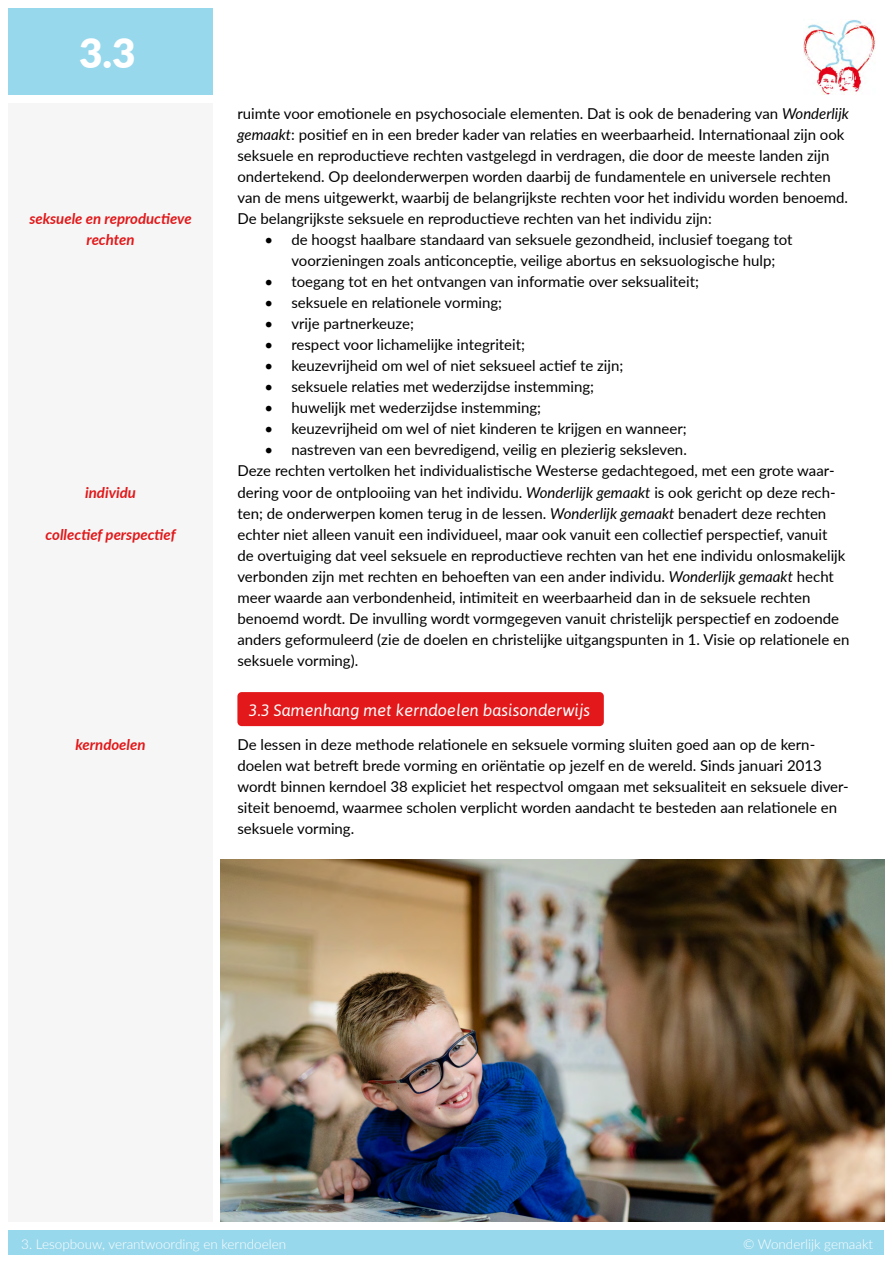
<style>
.page{position:relative;width:893px;height:1263px;background:#fff}
.page>*{position:absolute;margin:0;border:0;box-sizing:border-box;transform-origin:0 0}
.t1{font:900 40.5px "Lato";color:#fff}
.t2{font:italic 16.5px "Asap";color:#fff}
.t3{font:15px/21px "Lato";color:#000}
.t4{font:italic 700 15px/21px "Lato";color:#e2181a;text-align:center}
.t5{font:300 13.5px "Lato";color:#fff}
.s1{font-style:italic}
</style>
<div class="page">
<img style="left:804px;top:20px;width:71px;height:74px">
<div style="left:9px;top:104px;width:204px;height:1118px;background:#f6f6f6"></div>
<div style="left:9px;top:9px;width:204px;height:86px;background:#98d8ec"></div>
<div style="left:9px;top:1230px;width:875px;height:25px;background:#98d8ec"></div>
<div style="left:237px;top:692px;width:367px;height:34px;background:#e2181a;border-radius:4px"></div>
<img style="left:221px;top:859px;width:663px;height:363px">
<h1 class="t1" style="left:79px;top:23px;width:58px">3.3</h1>
<p class="t4" style="left:29px;top:208px;width:164px">seksuele en reproductieve rechten</p>
<p class="t4" style="left:85px;top:481px;width:52px">individu</p>
<p class="t4" style="left:46px;top:523px;width:132px">collectief perspectief</p>
<p class="t4" style="left:76px;top:733px;width:72px">kerndoelen</p>
<p class="t3" style="left:237px;top:103px;width:613px">ruimte voor emotionele en psychosociale elementen. Dat is ook de benadering van <span class="s1">Wonderlijk gemaakt</span>: positief en in een breder kader van relaties en weerbaarheid. Internationaal zijn ook seksuele en reproductieve rechten vastgelegd in verdragen, die door de meeste landen zijn ondertekend. Op deelonderwerpen worden daarbij de fundamentele en universele rechten van de mens uitgewerkt, waarbij de belangrijkste rechten voor het individu worden benoemd.<br>De belangrijkste seksuele en reproductieve rechten van het individu zijn:</p>
<p class="t3" style="left:291px;top:229px;width:502px;text-indent:-27px">• de hoogst haalbare standaard van seksuele gezondheid, inclusief toegang tot voorzieningen zoals anticonceptie, veilige abortus en seksuologische hulp;</p>
<p class="t3" style="left:264px;top:271px;width:436px">• toegang tot en het ontvangen van informatie over seksualiteit;</p>
<p class="t3" style="left:264px;top:292px;width:239px">• seksuele en relationele vorming;</p>
<p class="t3" style="left:264px;top:313px;width:151px">• vrije partnerkeuze;</p>
<p class="t3" style="left:264px;top:334px;width:262px">• respect voor lichamelijke integriteit;</p>
<p class="t3" style="left:264px;top:355px;width:360px">• keuzevrijheid om wel of niet seksueel actief te zijn;</p>
<p class="t3" style="left:264px;top:376px;width:331px">• seksuele relaties met wederzijdse instemming;</p>
<p class="t3" style="left:264px;top:397px;width:278px">• huwelijk met wederzijdse instemming;</p>
<p class="t3" style="left:264px;top:418px;width:424px">• keuzevrijheid om wel of niet kinderen te krijgen en wanneer;</p>
<p class="t3" style="left:237px;top:439px;width:613px;text-indent:27px">• nastreven van een bevredigend, veilig en plezierig seksleven.<br>Deze rechten vertolken het individualistische Westerse gedachtegoed, met een grote waar&shy;dering voor de ontplooiing van het individu. <span class="s1">Wonderlijk gemaakt</span> is ook gericht op deze rech&shy;ten; de onderwerpen komen terug in de lessen. <span class="s1">Wonderlijk gemaakt</span> benadert deze rechten echter niet alleen vanuit een individueel, maar ook vanuit een collectief perspectief, vanuit<br>de overtuiging dat veel seksuele en reproductieve rechten van het ene individu onlosmakelijk verbonden zijn met rechten en behoeften van een ander individu. <span class="s1">Wonderlijk gemaakt</span> hecht meer waarde aan verbondenheid, intimiteit en weerbaarheid dan in de seksuele rechten benoemd wordt. De invulling wordt vormgegeven vanuit christelijk perspectief en zodoende anders geformuleerd (zie de doelen en christelijke uitgangspunten in 1. Visie op relationele en seksuele vorming).</p>
<p class="t2" style="left:249px;top:699px;width:343px">3.3 Samenhang met kerndoelen basisonderwijs</p>
<p class="t3" style="left:237px;top:733px;width:613px">De lessen in deze methode relationele en seksuele vorming sluiten goed aan op de kern&shy;doelen wat betreft brede vorming en oriëntatie op jezelf en de wereld. Sinds januari 2013 wordt binnen kerndoel 38 expliciet het respectvol omgaan met seksualiteit en seksuele diver&shy;siteit benoemd, waarmee scholen verplicht worden aandacht te besteden aan relationele en seksuele vorming.</p>
<p class="t5" style="left:21px;top:1234px;width:266px">3. Lesopbouw, verantwoording en kerndoelen</p>
<p class="t5" style="left:743px;top:1234px;width:131px">© Wonderlijk gemaakt</p>
</div>
